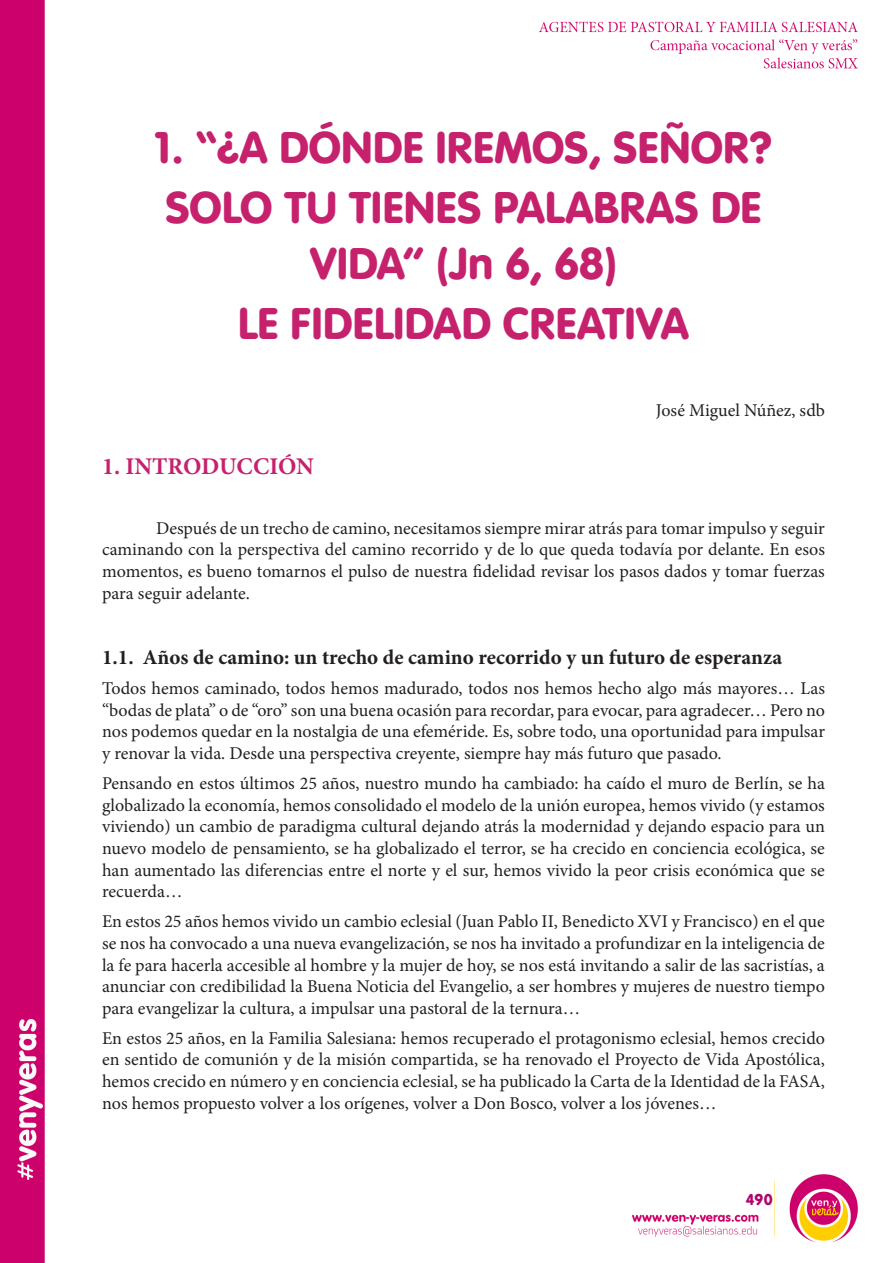
<style>
.page{position:relative;width:893px;height:1263px;background:#fff}
.page>*{position:absolute;margin:0;border:0;box-sizing:border-box;transform-origin:0 0}
.t1{font:46.5px/55.8px "VAG Rundschrift D";color:#c6216d;text-align:center}
.t2{font:700 24px "Minion Pro";color:#c6216d}
.t3{font:700 21px "Minion Pro";color:#231f20}
.t4{font:18px/21.6px "Minion Pro";color:#231f20;text-align:justify}
.t5{font:16.5px "VAG Rundschrift D";color:#b0056b}
</style>
<div class="page">
<img style="left:0;top:0;width:858px;height:1263px">
<p class="t1" style="left:155px;top:119px;width:618px">1. “¿A DÓNDE IREMOS, SEÑOR?</p>
<p class="t1" style="left:165px;top:179px;width:598px">SOLO TU TIENES PALABRAS DE<br>VIDA” (Jn 6, 68)</p>
<p class="t1" style="left:238px;top:295px;width:453px">LE FIDELIDAD CREATIVA</p>
<p class="t2" style="left:102px;top:449px;width:213px">1. INTRODUCCIÓN</p>
<p class="t4" style="left:656px;top:400px;width:171px">José Miguel Núñez, sdb</p>
<p class="t4" style="left:102px;top:517px;width:724px;text-indent:54px">Después de un trecho de camino, necesitamos siempre mirar atrás para tomar impulso y seguir caminando con la perspectiva del camino recorrido y de lo que queda todavía por delante. En esos momentos, es bueno tomarnos el pulso de nuestra fidelidad revisar los pasos dados y tomar fuerzas para seguir adelante.</p>
<p class="t3" style="left:102px;top:643px;width:682px">1.1. Años de camino: un trecho de camino recorrido y un futuro de esperanza</p>
<p class="t4" style="left:102px;top:678px;width:724px">Todos hemos caminado, todos hemos madurado, todos nos hemos hecho algo más mayores… Las “bodas de plata” o de “oro” son una buena ocasión para recordar, para evocar, para agradecer… Pero no nos podemos quedar en la nostalgia de una efeméride. Es, sobre todo, una oportunidad para impulsar y renovar la vida. Desde una perspectiva creyente, siempre hay más futuro que pasado.</p>
<p class="t4" style="left:102px;top:773px;width:724px">Pensando en estos últimos 25 años, nuestro mundo ha cambiado: ha caído el muro de Berlín, se ha globalizado la economía, hemos consolidado el modelo de la unión europea, hemos vivido (y estamos viviendo) un cambio de paradigma cultural dejando atrás la modernidad y dejando espacio para un nuevo modelo de pensamiento, se ha globalizado el terror, se ha crecido en conciencia ecológica, se han aumentado las diferencias entre el norte y el sur, hemos vivido la peor crisis económica que se recuerda…</p>
<p class="t4" style="left:102px;top:911px;width:724px">En estos 25 años hemos vivido un cambio eclesial (Juan Pablo II, Benedicto XVI y Francisco) en el que se nos ha convocado a una nueva evangelización, se nos ha invitado a profundizar en la inteligencia de la fe para hacerla accesible al hombre y la mujer de hoy, se nos está invitando a salir de las sacristías, a anunciar con credibilidad la Buena Noticia del Evangelio, a ser hombres y mujeres de nuestro tiempo para evangelizar la cultura, a impulsar una pastoral de la ternura…</p>
<p class="t4" style="left:102px;top:1027px;width:724px">En estos 25 años, en la Familia Salesiana: hemos recuperado el protagonismo eclesial, hemos crecido en sentido de comunión y de la misión compartida, se ha renovado el Proyecto de Vida Apostólica, hemos crecido en número y en conciencia eclesial, se ha publicado la Carta de la Identidad de la FASA, nos hemos propuesto volver a los orígenes, volver a Don Bosco, volver a los jóvenes…</p>
<p class="t5" style="left:746px;top:1190px;width:29px">490</p>
</div>
